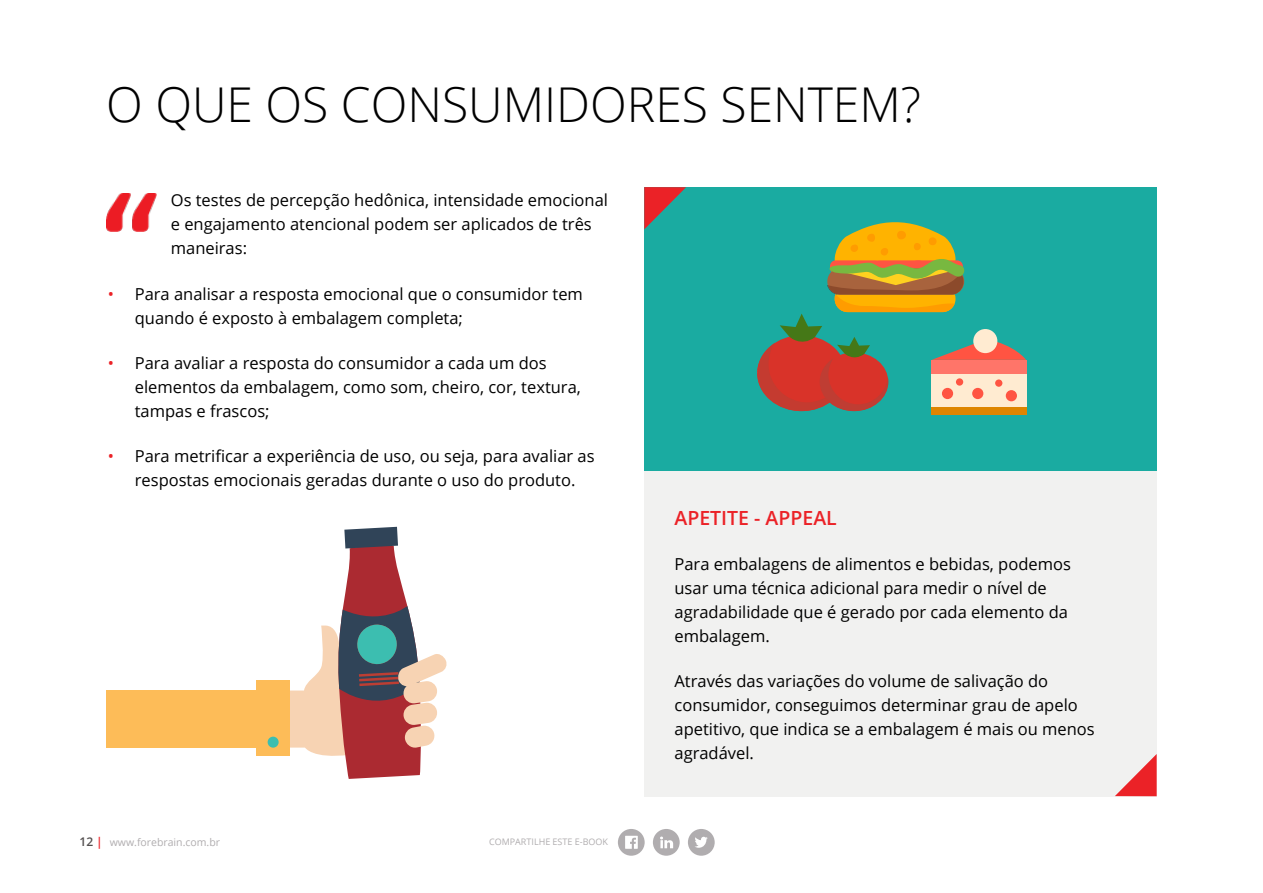
<style>
.page{position:relative;width:1263px;height:893px;background:#fff}
.page>*{position:absolute;margin:0;border:0;box-sizing:border-box;transform-origin:0 0}
.t1{font:300 48px "Open Sans";color:#000}
.t2{font:600 19.5px "Open Sans";color:#eb2227}
.t3{font:16.5px/24px "Open Sans";color:#000}
.t4{font:10.5px "Open Sans";color:#b0adaf}
.t5{font:9px "Open Sans";color:#b0adaf}
.s1{color:#eb2227}
.s2{font-weight:600;font-size:12px;color:#534f4f}
.s3{font-weight:600;font-size:12px;color:#eb2227}
</style>
<div class="page">
<svg style="left:618px;top:829px;width:27px;height:27px"></svg>
<svg style="left:653px;top:829px;width:27px;height:27px"></svg>
<svg style="left:688px;top:829px;width:27px;height:27px"></svg>
<div style="left:644px;top:471px;width:513px;height:325px;background:#f1f1f0"></div>
<div style="left:644px;top:187px;width:513px;height:284px;background:#1aaba1"></div>
<svg style="left:644px;top:187px;width:42px;height:42px"></svg>
<svg style="left:1115px;top:754px;width:42px;height:42px"></svg>
<div style="left:931px;top:407px;width:95px;height:8px;background:#de8500"></div>
<svg style="left:757px;top:222px;width:269px;height:189px"></svg>
<div style="left:256px;top:680px;width:33px;height:75px;background:#fdbc58"></div>
<div style="left:106px;top:690px;width:171px;height:58px;background:#fdbc58"></div>
<div style="left:268px;top:737px;width:11px;height:11px;background:#3cbeb0;border-radius:50%"></div>
<svg style="left:289px;top:527px;width:158px;height:252px"></svg>
<img style="left:106px;top:194px;width:51px;height:38px">
<h1 class="t1" style="left:106px;top:71px;width:816px">O QUE OS CONSUMIDORES SENTEM?</h1>
<p class="t3" style="left:171px;top:188px;width:439px">Os testes de percepção hedônica, intensidade emocional e engajamento atencional podem ser aplicados de três maneiras:</p>
<p class="t3" style="left:135px;top:281px;width:450px;text-indent:-27px"><span class="s1">•</span> Para analisar a resposta emocional que o consumidor tem quando é exposto à embalagem completa;</p>
<p class="t3" style="left:135px;top:350px;width:448px;text-indent:-27px"><span class="s1">•</span> Para avaliar a resposta do consumidor a cada um dos elementos da embalagem, como som, cheiro, cor, textura, tampas e frascos;</p>
<p class="t3" style="left:108px;top:444px;width:488px;text-align:center"><span class="s1">•</span> Para metrificar a experiência de uso, ou seja, para avaliar as respostas emocionais geradas durante o uso do produto.</p>
<p class="t4" style="left:79px;top:835px;width:142px"><span class="s2">12</span> <span class="s3">|</span> www.forebrain.com.br</p>
<p class="t5" style="left:489px;top:835px;width:121px">Compartilhe este e-book</p>
<p class="t2" style="left:674px;top:504px;width:164px">APETITE - APPEAL</p>
<p class="t3" style="left:674px;top:552px;width:398px">Para embalagens de alimentos e bebidas, podemos usar uma técnica adicional para medir o nível de agradabilidade que é gerado por cada elemento da embalagem.</p>
<p class="t3" style="left:674px;top:669px;width:422px">Através das variações do volume de salivação do consumidor, conseguimos determinar grau de apelo apetitivo, que indica se a embalagem é mais ou menos agradável.</p>
</div>
